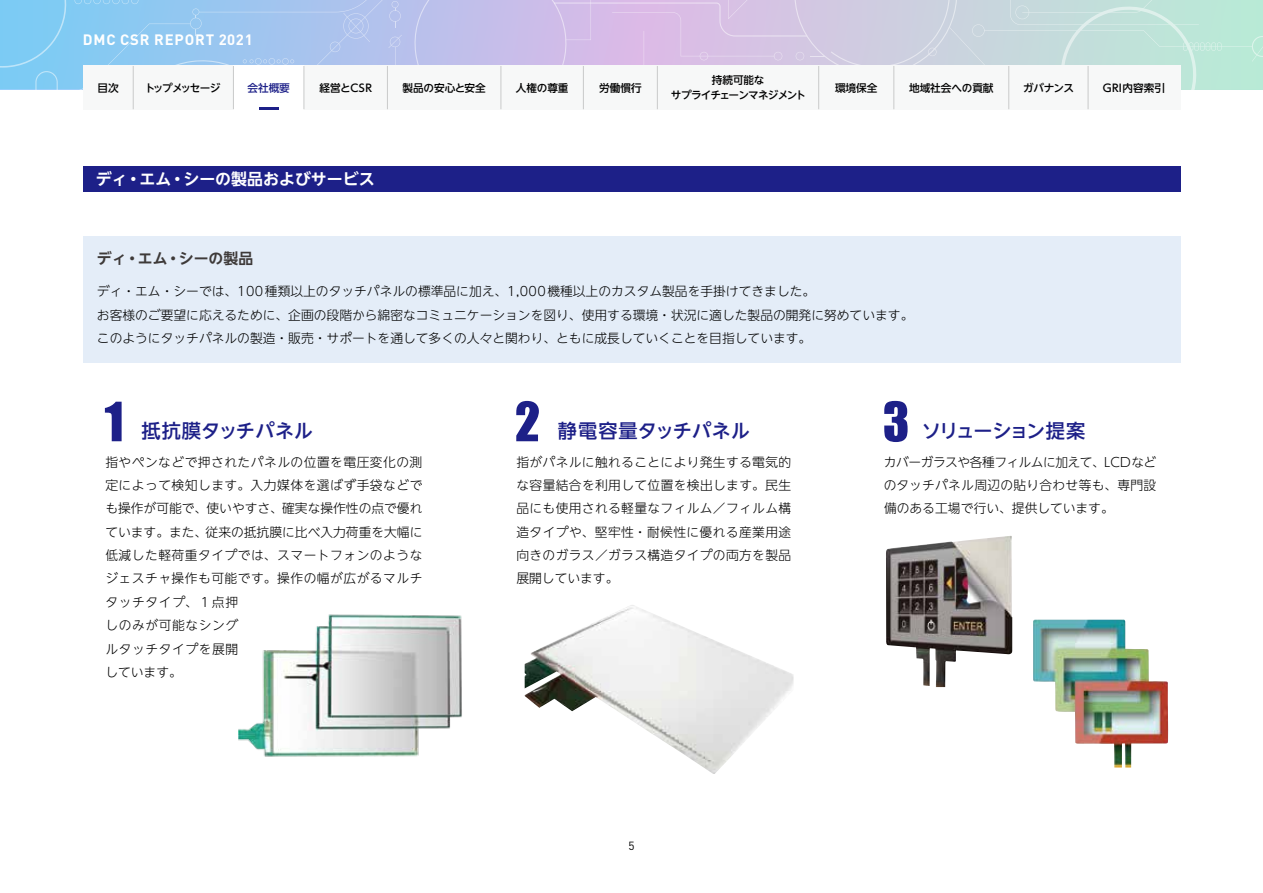
<style>
.page{position:relative;width:1263px;height:893px;background:#fff}
.page>*{position:absolute;margin:0;border:0;box-sizing:border-box;transform-origin:0 0}
.t1{font:50.1px "Impact";color:#1d2088}
.t2{font:500 19.2px "UD Shin Go NT Pro";letter-spacing:.025em;color:#1d2088}
.t3{font:500 19.2px "UD Shin Go NT Pro";letter-spacing:.005em;color:#1d2088}
.t4{font:500 19.2px "UD Shin Go NT Pro";letter-spacing:-.08em;color:#1d2088}
.t5{font:700 15.9px "UD Shin Go NT Pro De";color:#fff}
.t6{font:700 14.85px "DIN";letter-spacing:.06em;color:#fff}
.t7{font:700 14.85px "UD Shin Go NT Pro De";color:#3e3a39}
.t8{font:300 12.75px/23.4px "UD Shin Go NT Pro";color:#000;text-align:justify}
.t9{font:300 12.75px/23.4px "UD Shin Go NT Pro";letter-spacing:.04em;color:#000}
.t10{font:11.7px "DIN";color:#000}
.t11{font:500 10.65px "UD Shin Go NT Pro";letter-spacing:-.01em;color:#000}
.t12{font:500 10.65px/14.9px "UD Shin Go NT Pro";letter-spacing:-.075em;color:#000;text-align:center}
.t13{font:500 10.65px "UD Shin Go NT Pro";letter-spacing:-.135em;color:#000}
.t14{font:500 10.65px "UD Shin Go NT Pro";letter-spacing:.015em;color:#000}
.t15{font:500 10.65px "UD Shin Go NT Pro";color:#1d2088}
</style>
<div class="page">
<svg style="left:0;top:0;width:1263px;height:89px;background:#b9cce6"></svg>
<div style="left:83px;top:65px;width:1097px;height:45px;background:#f7f8f8"></div>
<div style="left:233px;top:66px;width:71px;height:44px;background:#fff"></div>
<div style="left:83px;top:236px;width:1097px;height:126px;background:#e4edf8"></div>
<img style="left:525px;top:605px;width:268px;height:169px">
<img style="left:238px;top:614px;width:224px;height:143px">
<img style="left:886px;top:536px;width:126px;height:151px">
<img style="left:1033px;top:620px;width:135px;height:147px">
<div style="left:83px;top:166px;width:1097px;height:26px;background:#1d2088"></div>
<hr style="left:133px;top:66px;width:1px;height:43px;background:#c9caca">
<hr style="left:233px;top:66px;width:1px;height:43px;background:#c9caca">
<hr style="left:304px;top:66px;width:1px;height:43px;background:#c9caca">
<hr style="left:387px;top:66px;width:1px;height:43px;background:#c9caca">
<hr style="left:501px;top:66px;width:1px;height:43px;background:#c9caca">
<hr style="left:583px;top:66px;width:1px;height:43px;background:#c9caca">
<hr style="left:657px;top:66px;width:1px;height:43px;background:#c9caca">
<hr style="left:818px;top:66px;width:1px;height:43px;background:#c9caca">
<hr style="left:893px;top:66px;width:1px;height:43px;background:#c9caca">
<hr style="left:1008px;top:66px;width:1px;height:43px;background:#c9caca">
<hr style="left:1088px;top:66px;width:1px;height:43px;background:#c9caca">
<svg style="left:259px;top:107px;width:19px;height:2px"></svg>
<p class="t6" style="left:83px;top:30px;width:172px">DMC CSR REPORT 2021</p>
<p class="t12" style="left:671px;top:72px;width:137px">持続可能な<br>サプライチェーンマネジメント</p>
<p class="t13" style="left:145px;top:79px;width:77px">トップメッセージ</p>
<p class="t11" style="left:319px;top:79px;width:54px">経営とCSR</p>
<p class="t11" style="left:402px;top:79px;width:85px">製品の安心と安全</p>
<p class="t11" style="left:516px;top:79px;width:54px">人権の尊重</p>
<p class="t11" style="left:599px;top:79px;width:44px">労働慣行</p>
<p class="t11" style="left:835px;top:79px;width:44px">環境保全</p>
<p class="t11" style="left:909px;top:79px;width:86px">地域社会への貢献</p>
<p class="t11" style="left:1023px;top:79px;width:53px">ガバナンス</p>
<p class="t14" style="left:1103px;top:79px;width:64px">GRI内容索引</p>
<p class="t11" style="left:98px;top:79px;width:23px">目次</p>
<p class="t15" style="left:247px;top:79px;width:44px">会社概要</p>
<p class="t5" style="left:96px;top:166px;width:281px">ディ・エム・シーの製品およびサービス</p>
<p class="t7" style="left:97px;top:246px;width:158px">ディ・エム・シーの製品</p>
<p class="t8" style="left:97px;top:279px;width:818px;text-align:left">ディ・エム・シーでは、100種類以上のタッチパネルの標準品に加え、1,000機種以上のカスタム製品を手掛けてきました。<br>お客様のご要望に応えるために、企画の段階から綿密なコミュニケーションを図り、使用する環境・状況に適した製品の開発に努めています。このようにタッチパネルの製造・販売・サポートを通して多くの人々と関わり、ともに成長していくことを目指しています。</p>
<h1 class="t1" style="left:105px;top:383px;width:21px">1</h1>
<h1 class="t1" style="left:515px;top:383px;width:27px">2</h1>
<h2 class="t3" style="left:141px;top:415px;width:173px">抵抗膜タッチパネル</h2>
<h2 class="t2" style="left:558px;top:415px;width:193px">静電容量タッチパネル</h2>
<h1 class="t1" style="left:883px;top:383px;width:28px">3</h1>
<h2 class="t4" style="left:922px;top:415px;width:165px">ソリューション提案</h2>
<p class="t9" style="left:105px;top:449px;width:319px">指やペンなどで押されたパネルの位置を電圧変化の測定によって検知します。入力媒体を選ばず手袋などでも操作が可能で、使いやすさ、確実な操作性の点で優れています。また、従来の抵抗膜に比べ入力荷重を大幅に低減した軽荷重タイプでは、スマートフォンのようなジェスチャ操作も可能です。操作の幅が広がるマルチタッチタイプ、１点押<br>しのみが可能なシング<br>ルタッチタイプを展開<br>しています。</p>
<p class="t8" style="left:516px;top:449px;width:276px">指がパネルに触れることにより発生する電気的な容量結合を利用して位置を検出します。民生品にも使用される軽量なフィルム／フィルム構造タイプや、堅牢性・耐候性に優れる産業用途向きのガラス／ガラス構造タイプの両方を製品展開しています。</p>
<p class="t8" style="left:884px;top:449px;width:274px">カバーガラスや各種フィルムに加えて、LCDなどのタッチパネル周辺の貼り合わせ等も、専門設備のある工場で行い、提供しています。</p>
<p class="t10" style="left:628px;top:838px;width:8px">5</p>
</div>
